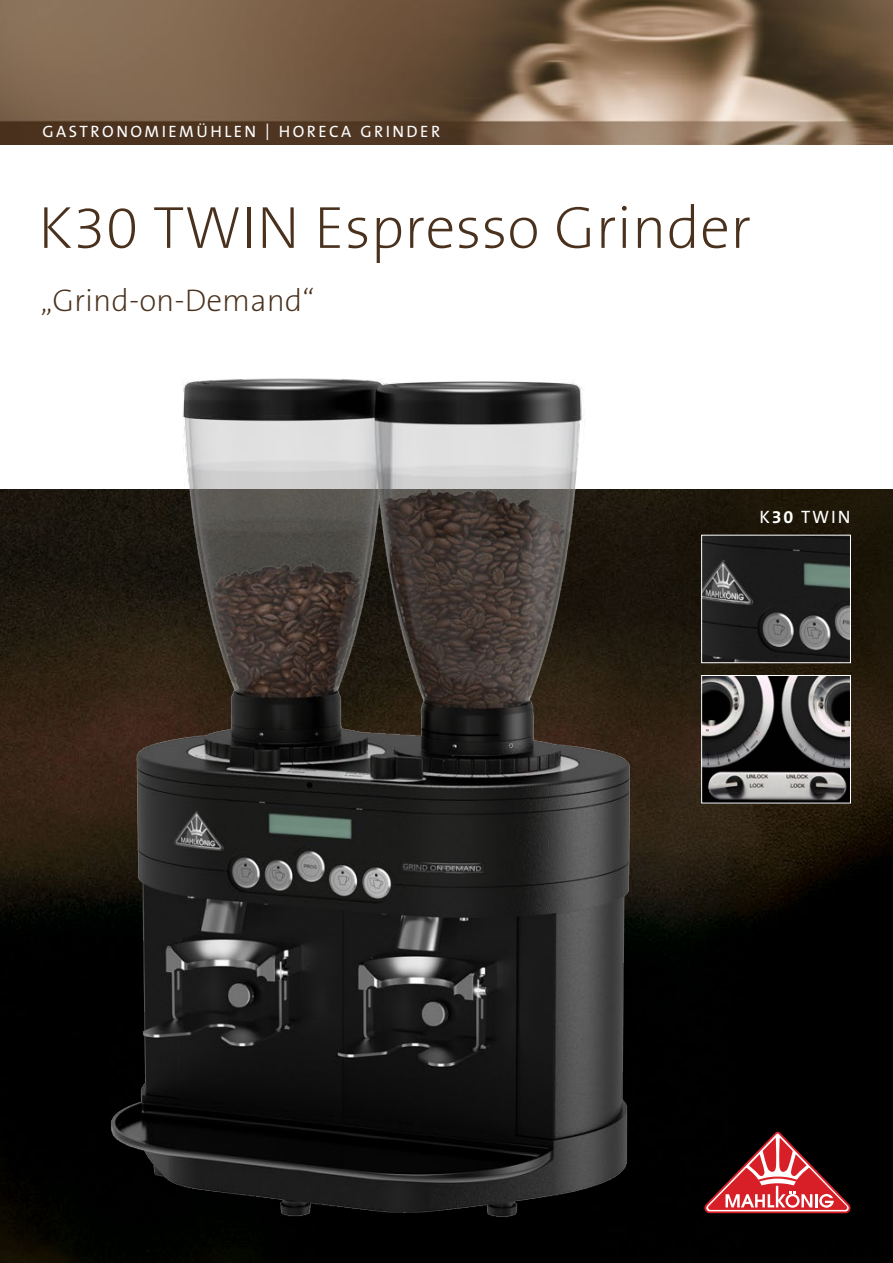
<style>
.page{position:relative;width:893px;height:1263px;background:#fff}
.page>*{position:absolute;margin:0;border:0;box-sizing:border-box;transform-origin:0 0}
.t1{font:200 60px "The Sans B2";color:#49311d}
.t2{font:200 31.5px "The Sans B2";color:#49311d}
.t3{font:18px "The Sans B5 Plain";color:#fff}
.t4{font:16.5px "The Sans B5 Plain";letter-spacing:.15em;color:#fff}
.s1{font-family:"The Sans B7";font-weight:700}
</style>
<div class="page">
<img style="left:0;top:0;width:893px;height:145px">
<img style="left:0;top:489px;width:893px;height:774px">
<img style="left:45px;top:378px;width:648px;height:885px">
<img style="left:703px;top:537px;width:146px;height:124px">
<div style="left:701px;top:535px;width:150px;height:128px;border:1px solid #fff"></div>
<img style="left:703px;top:677px;width:146px;height:124px">
<div style="left:701px;top:675px;width:150px;height:128px;border:1px solid #fff"></div>
<svg style="left:704px;top:1132px;width:147px;height:81px;background:#7c3639"></svg>
<div style="left:788px;top:1196px;width:9px;height:9px;background:#d81f27;border-radius:50%"></div>
<p class="t4" style="left:43px;top:123px;width:399px">GASTRONOMIEMÜHLEN | HORECA GRINDER</p>
<h1 class="t1" style="left:38px;top:197px;width:714px">K30 TWIN Espresso Grinder</h1>
<h2 class="t2" style="left:40px;top:284px;width:276px">„Grind-on-Demand“</h2>
<p class="t3" style="left:759px;top:507px;width:93px">K<span class="s1">30</span> TWIN</p>
</div>
